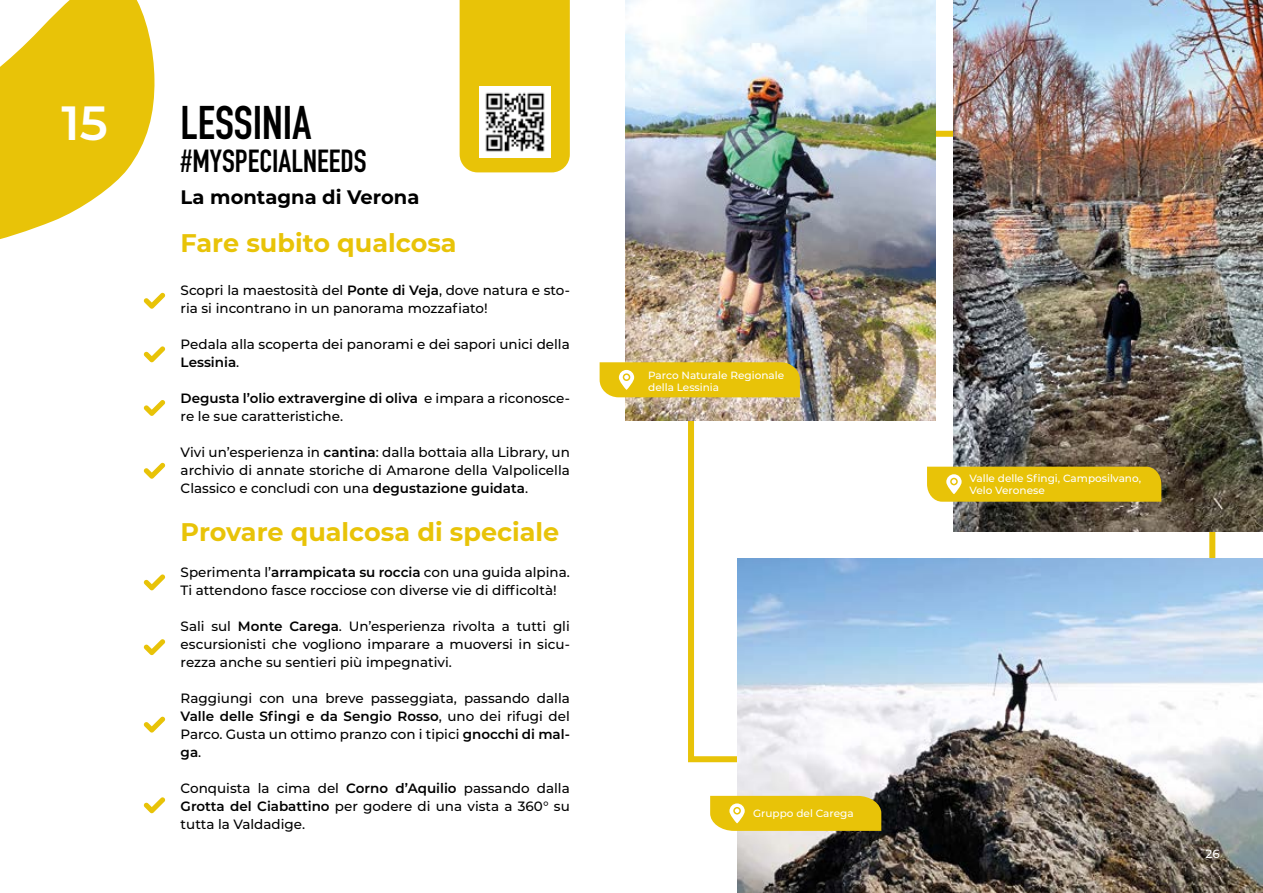
<style>
.page{position:relative;width:1263px;height:893px;background:#fff}
.page>*{position:absolute;margin:0;border:0;box-sizing:border-box;transform-origin:0 0}
.t1{font:600 48px "Montserrat";color:#fff}
.t2{font:700 46.5px "DIN Condensed";color:#000}
.t3{font:700 31.5px "DIN Condensed";color:#000}
.t4{font:700 25.5px "Montserrat";color:#e8c308}
.t5{font:700 19.5px "Montserrat";color:#000}
.t6{font:500 13.5px/18px "Montserrat";color:#000}
.t7{font:500 12px "Montserrat";color:#fff}
.t8{font:500 10.5px/12px "Montserrat";color:#fff}
.s1{font-weight:600}
</style>
<div class="page">
<svg style="left:0;top:0;width:155px;height:239px"></svg>
<svg style="left:144px;top:346px;width:21px;height:16px"></svg>
<svg style="left:144px;top:293px;width:21px;height:16px"></svg>
<svg style="left:144px;top:400px;width:21px;height:16px"></svg>
<svg style="left:144px;top:463px;width:21px;height:16px"></svg>
<svg style="left:144px;top:574px;width:21px;height:16px"></svg>
<svg style="left:144px;top:639px;width:21px;height:16px"></svg>
<svg style="left:144px;top:717px;width:21px;height:16px"></svg>
<svg style="left:144px;top:797px;width:21px;height:16px"></svg>
<img style="left:626px;top:0;width:309px;height:420px">
<img style="left:953px;top:0;width:310px;height:531px">
<img style="left:738px;top:559px;width:525px;height:334px">
<svg style="left:927px;top:467px;width:234px;height:35px;background:#e6c310"></svg>
<svg style="left:600px;top:362px;width:200px;height:35px;background:#e7c413"></svg>
<svg style="left:710px;top:796px;width:171px;height:35px;background:#e6c414"></svg>
<div style="left:460px;top:0;width:110px;height:172px;background:#e8c308"></div>
<img style="left:479px;top:87px;width:71px;height:71px">
<h1 class="t1" style="left:62px;top:89px;width:48px">15</h1>
<h2 class="t2" style="left:181px;top:92px;width:132px">LESSINIA</h2>
<h3 class="t3" style="left:181px;top:140px;width:187px">#MYSPECIALNEEDS</h3>
<h3 class="t5" style="left:181px;top:183px;width:240px">La montagna di Verona</h3>
<h3 class="t4" style="left:181px;top:225px;width:278px">Fare subito qualcosa</h3>
<p class="t6" style="left:181px;top:281px;width:391px">Scopri la maestosità del <span class="s1">Ponte di Veja</span>, dove natura e sto&shy;ria si incontrano in un panorama mozzafiato!</p>
<p class="t6" style="left:181px;top:335px;width:391px">Pedala alla scoperta dei panorami e dei sapori unici della<br><span class="s1">Lessinia</span>.</p>
<p class="t6" style="left:181px;top:389px;width:391px"><span class="s1">Degusta l’olio extravergine di oliva</span> e impara a riconosce&shy;re le sue caratteristiche.</p>
<p class="t6" style="left:181px;top:443px;width:391px;text-align:justify">Vivi un’esperienza in <span class="s1">cantina</span>: dalla bottaia alla Library, un archivio di annate storiche di Amarone della Valpolicella Classico e concludi con una <span class="s1">degustazione guidata</span>.</p>
<h3 class="t4" style="left:181px;top:514px;width:380px">Provare qualcosa di speciale</h3>
<p class="t6" style="left:181px;top:563px;width:391px">Sperimenta l’<span class="s1">arrampicata su roccia</span> con una guida alpina.<br>Ti attendono fasce rocciose con diverse vie di difficoltà!</p>
<p class="t6" style="left:181px;top:617px;width:391px;text-align:justify">Sali sul <span class="s1">Monte Carega</span>. Un’esperienza rivolta a tutti gli escursionisti che vogliono imparare a muoversi in sicu&shy;rezza anche su sentieri più impegnativi.</p>
<p class="t6" style="left:181px;top:689px;width:391px;text-align:justify">Raggiungi con una breve passeggiata, passando dalla <span class="s1">Valle delle Sfingi e da Sengio Rosso</span>, uno dei rifugi del Parco. Gusta un ottimo pranzo con i tipici <span class="s1">gnocchi di mal&shy;ga</span>.</p>
<p class="t6" style="left:181px;top:779px;width:391px;text-align:justify">Conquista la cima del <span class="s1">Corno d’Aquilio</span> passando dalla <span class="s1">Grotta del Ciabattino</span> per godere di una vista a 360° su tutta la Valdadige.</p>
<p class="t8" style="left:648px;top:368px;width:137px">Parco Naturale Regionale della Lessinia</p>
<p class="t8" style="left:753px;top:807px;width:102px">Gruppo del Carega</p>
<p class="t8" style="left:969px;top:472px;width:173px">Valle delle Sfingi, Camposilvano,<br>Velo Veronese</p>
<p class="t7" style="left:1205px;top:845px;width:16px">26</p>
</div>
